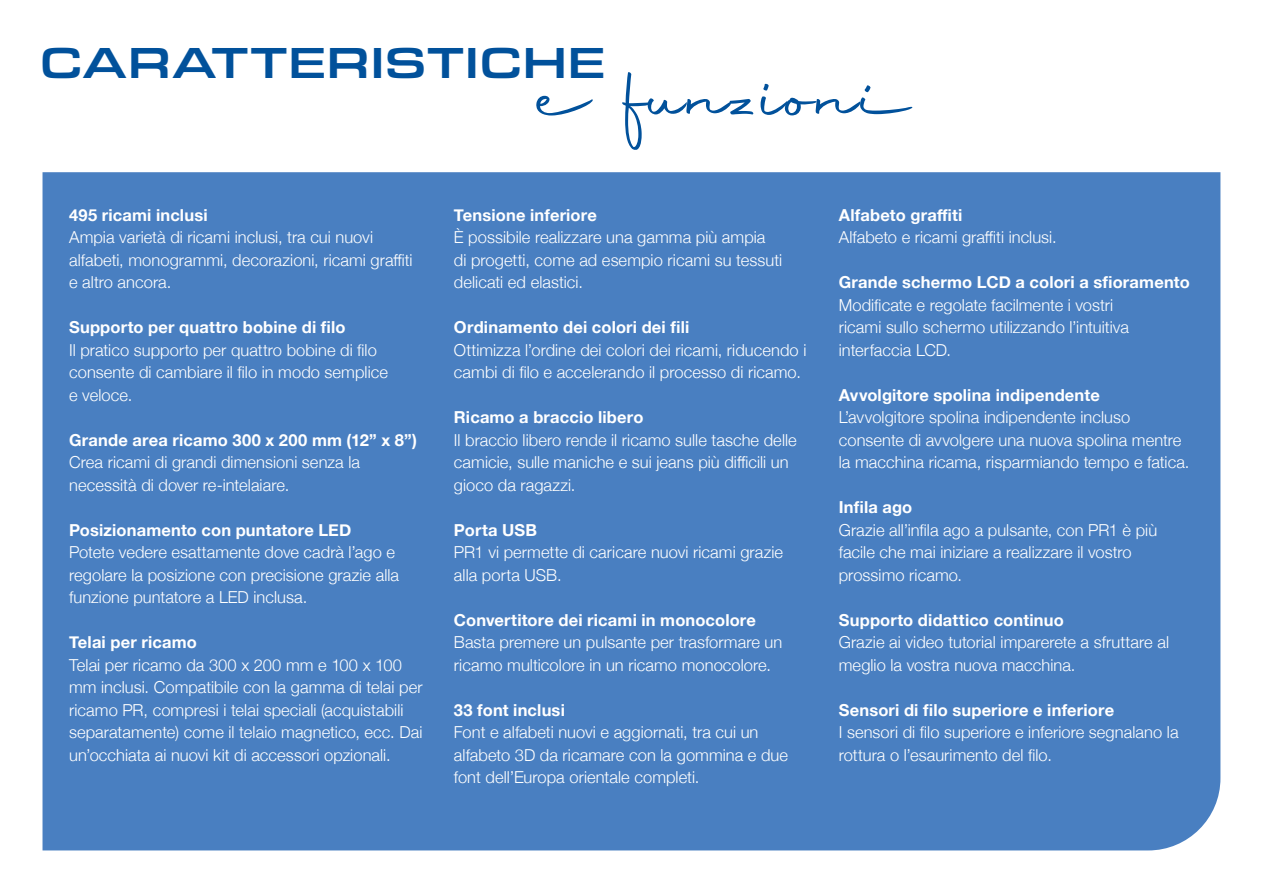
<style>
.page{position:relative;width:1263px;height:893px;background:#fff}
.page>*{position:absolute;margin:0;border:0;box-sizing:border-box;transform-origin:0 0}
.t1{font:96px "Autography";letter-spacing:.02em;color:#01519b}
.t2{font:500 45px "Eurostile Ext";color:#01519b}
.t3{font:300 16.5px/22.5px "Helvetica Neue";letter-spacing:.005em;color:#fff}
.t4{font:700 16.5px "Helvetica Neue";letter-spacing:.01em;color:#fff}
</style>
<div class="page">
<div style="left:43px;top:172px;width:1177px;height:678px;background:#497fc1"></div>
<p class="t2" style="left:39px;top:31px;width:568px">CARATTERISTICHE</p>
<p class="t1" style="left:539px;top:33px;width:376px">e funzioni</p>
<p class="t4" style="left:69px;top:202px;width:140px">495 ricami inclusi</p>
<p class="t3" style="left:69px;top:225px;width:345px">Ampia varietà di ricami inclusi, tra cui nuovi alfabeti, monogrammi, decorazioni, ricami graffiti e altro ancora.</p>
<p class="t4" style="left:69px;top:315px;width:278px">Supporto per quattro bobine di filo</p>
<p class="t3" style="left:69px;top:338px;width:320px">Il pratico supporto per quattro bobine di filo consente di cambiare il filo in modo semplice e veloce.</p>
<p class="t4" style="left:69px;top:427px;width:349px">Grande area ricamo 300 x 200 mm (12” x 8”)</p>
<p class="t3" style="left:69px;top:450px;width:293px">Crea ricami di grandi dimensioni senza la necessità di dover re-intelaiare.</p>
<p class="t4" style="left:69px;top:517px;width:284px">Posizionamento con puntatore LED</p>
<p class="t3" style="left:69px;top:540px;width:331px">Potete vedere esattamente dove cadrà l’ago e regolare la posizione con precisione grazie alla funzione puntatore a LED inclusa.</p>
<p class="t4" style="left:69px;top:630px;width:129px">Telai per ricamo</p>
<p class="t3" style="left:69px;top:653px;width:355px">Telai per ricamo da 300 x 200 mm e 100 x 100 mm inclusi. Compatibile con la gamma di telai per ricamo PR, compresi i telai speciali (acquistabili separatamente) come il telaio magnetico, ecc. Dai un’occhiata ai nuovi kit di accessori opzionali.</p>
<p class="t4" style="left:454px;top:202px;width:145px">Tensione inferiore</p>
<p class="t3" style="left:454px;top:225px;width:330px">È possibile realizzare una gamma più ampia<br>di progetti, come ad esempio ricami su tessuti delicati ed elastici.</p>
<p class="t4" style="left:454px;top:315px;width:237px">Ordinamento dei colori dei fili</p>
<p class="t3" style="left:454px;top:338px;width:354px">Ottimizza l’ordine dei colori dei ricami, riducendo i cambi di filo e accelerando il processo di ricamo.</p>
<p class="t4" style="left:454px;top:405px;width:191px">Ricamo a braccio libero</p>
<p class="t3" style="left:454px;top:428px;width:344px">Il braccio libero rende il ricamo sulle tasche delle camicie, sulle maniche e sui jeans più difficili un gioco da ragazzi.</p>
<p class="t4" style="left:454px;top:517px;width:85px">Porta USB</p>
<p class="t3" style="left:454px;top:540px;width:331px">PR1 vi permette di caricare nuovi ricami grazie alla porta USB.</p>
<p class="t4" style="left:454px;top:607px;width:304px">Convertitore dei ricami in monocolore</p>
<p class="t3" style="left:454px;top:630px;width:330px">Basta premere un pulsante per trasformare un ricamo multicolore in un ricamo monocolore.</p>
<p class="t4" style="left:454px;top:697px;width:112px">33 font inclusi</p>
<p class="t3" style="left:454px;top:720px;width:336px">Font e alfabeti nuovi e aggiornati, tra cui un alfabeto 3D da ricamare con la gommina e due font dell’Europa orientale completi.</p>
<p class="t4" style="left:839px;top:202px;width:125px">Alfabeto graffiti</p>
<p class="t3" style="left:839px;top:225px;width:219px">Alfabeto e ricami graffiti inclusi.</p>
<p class="t4" style="left:839px;top:270px;width:352px">Grande schermo LCD a colori a sfioramento</p>
<p class="t3" style="left:839px;top:293px;width:292px">Modificate e regolate facilmente i vostri ricami sullo schermo utilizzando l’intuitiva interfaccia LCD.</p>
<p class="t4" style="left:839px;top:382px;width:263px">Avvolgitore spolina indipendente</p>
<p class="t3" style="left:839px;top:405px;width:352px">L’avvolgitore spolina indipendente incluso consente di avvolgere una nuova spolina mentre la macchina ricama, risparmiando tempo e fatica.</p>
<p class="t4" style="left:839px;top:495px;width:75px">Infila ago</p>
<p class="t3" style="left:839px;top:518px;width:320px">Grazie all’infila ago a pulsante, con PR1 è più facile che mai iniziare a realizzare il vostro prossimo ricamo.</p>
<p class="t4" style="left:839px;top:607px;width:226px">Supporto didattico continuo</p>
<p class="t3" style="left:839px;top:630px;width:332px">Grazie ai video tutorial imparerete a sfruttare al meglio la vostra nuova macchina.</p>
<p class="t4" style="left:839px;top:697px;width:277px">Sensori di filo superiore e inferiore</p>
<p class="t3" style="left:839px;top:720px;width:341px">I sensori di filo superiore e inferiore segnalano la rottura o l’esaurimento del filo.</p>
</div>
